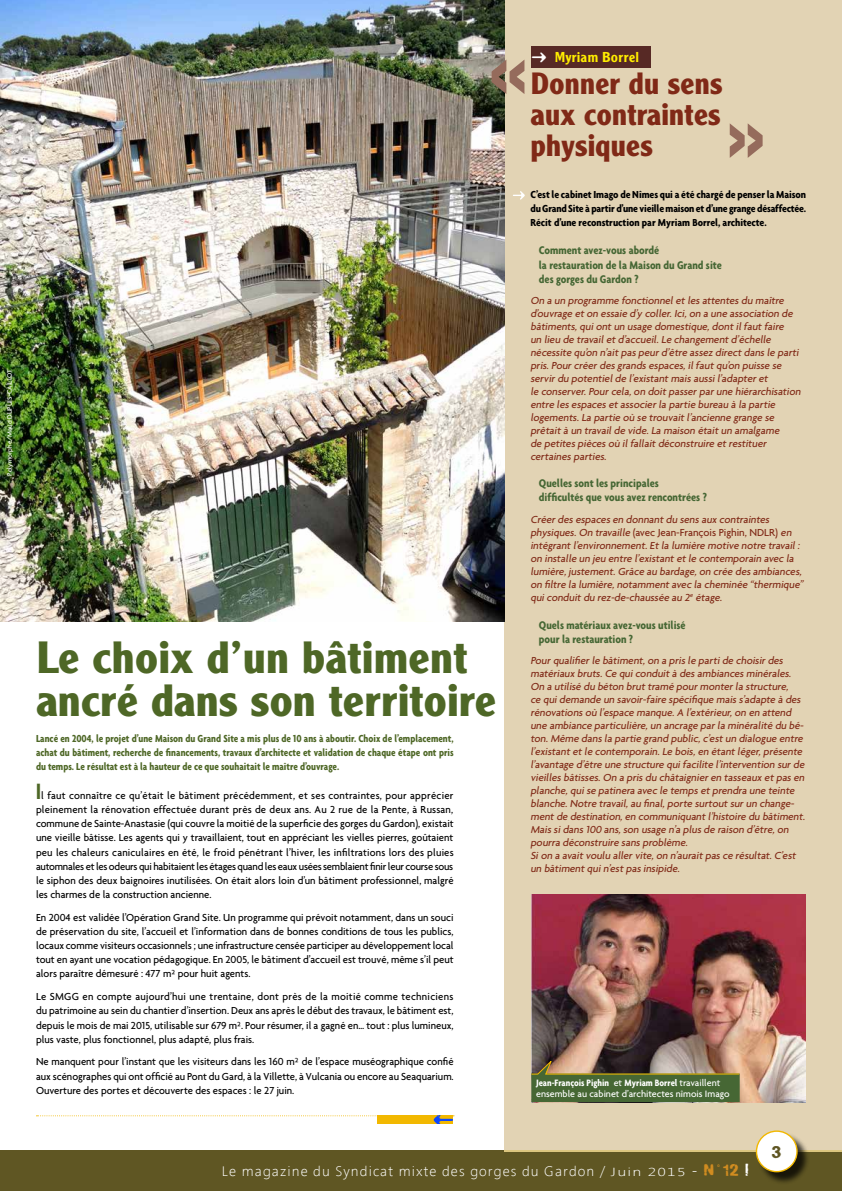
<style>
.page{position:relative;width:842px;height:1191px;background:#fff}
.page>*{position:absolute;margin:0;border:0;box-sizing:border-box;transform-origin:0 0}
.t1{font:700 44px/43px "AT Clearface Gothic";letter-spacing:-.01em;color:#4e6726}
.t2{font:700 30px/31px "AT Clearface Gothic";letter-spacing:-.01em;color:#802917;text-align:justify}
.t3{font:18px "cityburn";color:#5f5623}
.t4{font:300 14px "Segan";letter-spacing:.075em;color:#fff}
.t5{font:500 14px "AT Clearface Gothic";color:#ffed00}
.t6{font:700 condensed 12px/14.2px "Agenda";color:#466734}
.t7{font:italic 500 11px/13px "Agenda";letter-spacing:-.015em;color:#802917}
.t8{font:500 11px/14.2px "Agenda";color:#000;text-align:justify}
.t9{font:700 condensed 11px/14.2px "Agenda";color:#4e6726;text-align:justify}
.t10{font:700 condensed 11px/14px "Agenda";letter-spacing:-.005em;color:#000;text-align:justify;scale:1.04 1}
.t11{font:500 10px/11px "Agenda";color:#fff}
.t12{font:500 7px "Agenda";color:#fff}
.s1{font-weight:700;font-stretch:extra-condensed;font-size:24px;color:#4e6726}
.s2{font-family:"Distro Bats";font-weight:400;font-size:18px;color:#fff}
.s3{font-style:normal}
.s4{font-weight:700;font-stretch:condensed}
.s5{font-size:12px}
.s6{font-size:16px}
.s7{font-family:"cityburn";font-weight:400;font-size:18px;color:#d18c20}
.s8{font-family:"cityburn";font-weight:400;font-size:18px}
</style>
<div class="page">
<div style="left:505px;top:0;width:337px;height:1151px;background:#e2d3b4"></div>
<div style="left:0;top:1149px;width:842px;height:42px;background:#5f5623"></div>
<div style="left:758px;top:1132px;width:52px;height:52px;background:#000;opacity:.75"></div>
<div style="left:756px;top:1131px;width:41px;height:40px;background:#fff;border-radius:50%"></div>
<div style="left:756px;top:1130px;width:42px;height:42px;border:1px solid #f2b800;border-radius:50%"></div>
<svg style="left:36px;top:1115px;width:418px;height:9px"></svg>
<img style="left:0;top:0;width:505px;height:621px">
<img style="left:532px;top:894px;width:273px;height:208px">
<svg style="left:531px;top:1057px;width:209px;height:45px;background:#636e46"></svg>
<svg style="left:513px;top:191px;width:12px;height:9px"></svg>
<div style="left:531px;top:46px;width:119px;height:22px;background:#572925"></div>
<svg style="left:492px;top:60px;width:32px;height:34px"></svg>
<svg style="left:730px;top:123px;width:33px;height:35px"></svg>
<p class="t12" style="left:5px;top:475px;width:108px;rotate:-90deg">Polymorphe/Maud DUPUIS-CAILLOT</p>
<h1 class="t1" style="left:36px;top:634px;width:462px">Le choix d’un bâtiment ancré dans son territoire</h1>
<p class="t9" style="left:36px;top:731px;width:419px">Lancé en 2004, le projet d’une Maison du Grand Site a mis plus de 10 ans à aboutir. Choix de l’emplacement, achat du bâtiment, recherche de financements, travaux d’architecte et validation de chaque étape ont pris du temps. Le résultat est à la hauteur de ce que souhaitait le maître d’ouvrage.</p>
<p class="t8" style="left:36px;top:788px;width:419px"><span class="s1">I</span>l faut connaître ce qu’était le bâtiment précédemment, et ses contraintes, pour apprécier pleinement la rénovation effectuée durant près de deux ans. Au 2 rue de la Pente, à Russan, commune de Sainte-Anastasie (qui couvre la moitié de la superficie des gorges du Gardon), existait une vieille bâtisse. Les agents qui y travaillaient, tout en appréciant les vielles pierres, goûtaient peu les chaleurs caniculaires en été, le froid pénétrant l’hiver, les infiltrations lors des pluies automnales et les odeurs qui habitaient les étages quand les eaux usées semblaient finir leur course sous le siphon des deux baignoires inutilisées. On était alors loin d’un bâtiment professionnel, malgré les charmes de la construction ancienne.</p>
<p class="t8" style="left:36px;top:910px;width:419px">En 2004 est validée l’Opération Grand Site. Un programme qui prévoit notamment, dans un souci de préservation du site, l’accueil et l’information dans de bonnes conditions de tous les publics, locaux comme visiteurs occasionnels ; une infrastructure censée participer au développement local tout en ayant une vocation pédagogique. En 2005, le bâtiment d’accueil est trouvé, même s’il peut alors paraître démesuré : 477 m² pour huit agents.</p>
<p class="t8" style="left:36px;top:989px;width:419px">Le SMGG en compte aujourd’hui une trentaine, dont près de la moitié comme techniciens du patrimoine au sein du chantier d’insertion. Deux ans après le début des travaux, le bâtiment est, depuis le mois de mai 2015, utilisable sur 679 m². Pour résumer, il a gagné en… tout : plus lumineux, plus vaste, plus fonctionnel, plus adapté, plus frais.</p>
<p class="t8" style="left:36px;top:1054px;width:419px">Ne manquent pour l’instant que les visiteurs dans les 160 m² de l’espace muséographique confié aux scénographes qui ont officié au Pont du Gard, à la Villette, à Vulcania ou encore au Seaquarium.<br>Ouverture des portes et découverte des espaces : le 27 juin.</p>
<p class="t5" style="left:531px;top:48px;width:109px"><span class="s2">c</span> Myriam Borrel</p>
<h2 class="t2" style="left:530px;top:67px;width:194px">Donner du sens aux contraintes physiques</h2>
<p class="t10" style="left:530px;top:188px;width:267px">C’est le cabinet Imago de Nîmes qui a été chargé de penser la Maison du Grand Site à partir d’une vieille maison et d’une grange désaffectée.<br>Récit d’une reconstruction par Myriam Borrel, architecte.</p>
<p class="t6" style="left:539px;top:243px;width:184px">Comment avez-vous abordé<br>la restauration de la Maison du Grand site des gorges du Gardon ?</p>
<p class="t7" style="left:530px;top:294px;width:274px">On a un programme fonctionnelet les attentes du maître d’ouvrage et on essaie d’y coller.Ici,on a une association de bâtiments,quiont un usage domestique,dont ilfaut faire<br>un lieu de travailet d’accueil.Le changement d’échelle nécessite qu’on n’ait pas peurd’être assez direct dans le parti pris.Pourcréerdes grands espaces,ilfaut qu’on puisse se servirdu potentielde l’existant mais aussil’adapteret<br>le conserver.Pourcela,on doit passerparune hiérarchisation entre les espaces et associerla partie bureau à la partie logements.La partie où se trouvait l’ancienne grange se prêtait à un travailde vide.La maison était un amalgame<br>de petites pièces où ilfallait déconstruire et restituer certaines parties.</p>
<p class="t6" style="left:539px;top:476px;width:169px">Quelles sont les principales<br>difficultés que vous avez rencontrées ?</p>
<p class="t7" style="left:530px;top:512px;width:276px">Créerdes espaces en donnant du sens aux contraintes physiques.On travaille <span class="s3">(avec Jean-François Pighin, NDLR)</span> en intégrant l’environnement.Et la lumière motive notre travail : on installe un jeu entre l’existant et le contemporain avec la lumière,justement.Grâce au bardage,on crée des ambiances, on filtre la lumière,notamment avec la cheminée “thermique” quiconduit du rez-de-chaussée au 2<sup>e</sup> étage.</p>
<p class="t6" style="left:539px;top:617px;width:148px">Quels matériaux avez-vous utilisé pour la restauration ?</p>
<p class="t7" style="left:530px;top:654px;width:278px">Pourqualifierle bâtiment,on a pris le partide choisirdes matériaux bruts.Ce quiconduit à des ambiances minérales.<br>On a utilisé du béton brut tramé pourmonterla structure,<br>ce quidemande un savoir-faire spécifique mais s’adapte à des rénovations où l’espace manque.A l’extérieur,on en attend une ambiance particulière,un ancrage parla minéralité du bé&shy;ton.Même dans la partie grand public,c’est un dialogue entre l’existant et le contemporain.Le bois,en étant léger,présente l’avantage d’être une structure quifacilite l’intervention surde vieilles bâtisses.On a pris du châtaignieren tasseaux et pas en planche,quise patinera avec le temps et prendra une teinte blanche.Notre travail,au final,porte surtout surun change&shy;ment de destination,en communiquant l’histoire du bâtiment.<br>Mais sidans 100 ans,son usage n’a plus de raison d’être,on pourra déconstruire sans problème.<br>Sion a avait voulu allervite,on n’aurait pas ce résultat.C’est un bâtiment quin’est pas insipide.</p>
<p class="t11" style="left:536px;top:1077px;width:195px"><span class="s4">Jean-François Pighin</span> et <span class="s4">Myriam Borrel</span> travaillent ensemble au cabinet d’architectes nîmois Imago</p>
<h3 class="t3" style="left:771px;top:1141px;width:11px">3</h3>
<p class="t4" style="left:222px;top:1165px;width:528px">Le magazine du Syndicat mixte des gorges du Gardon / <span class="s5">Juin 2015</span> <span class="s6">-</span> <span class="s7">N°12</span> <span class="s8">l</span></p>
</div>
